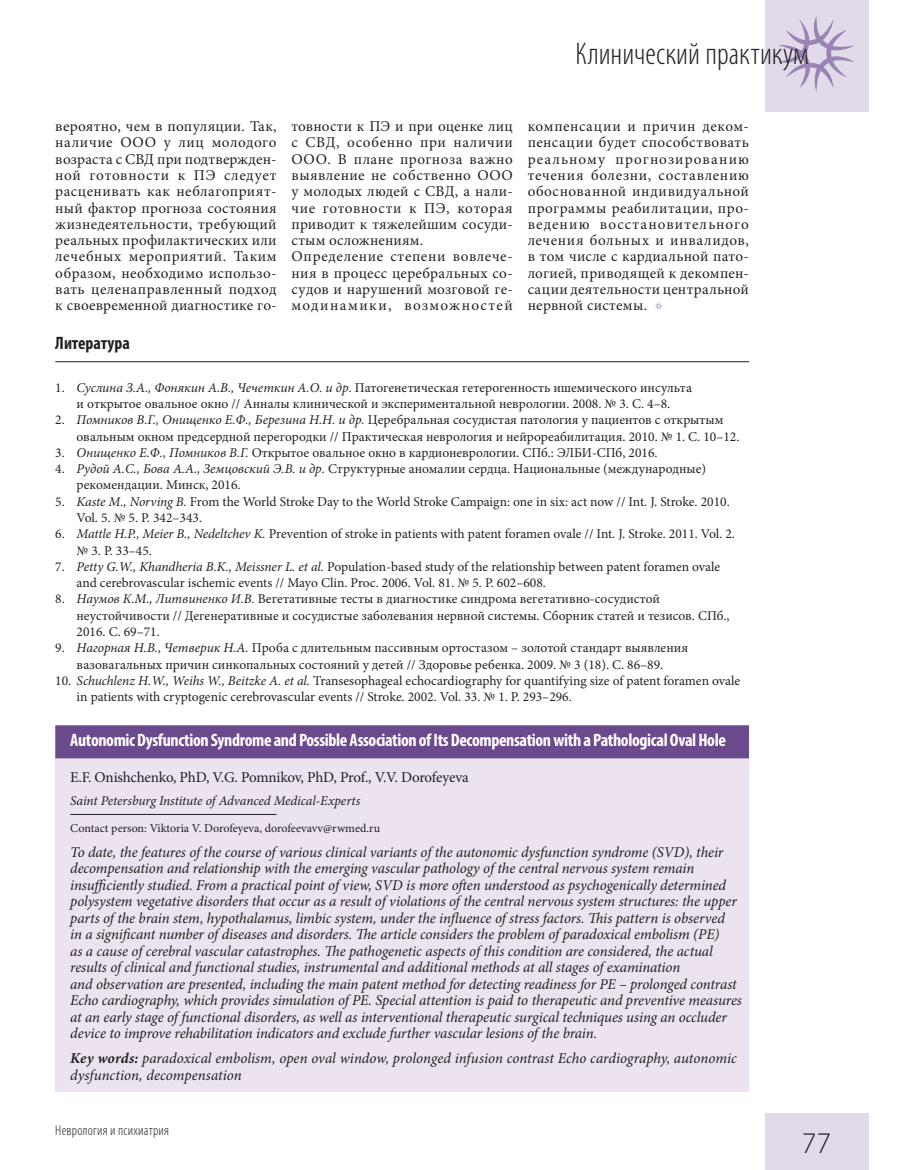
<style>
.page{position:relative;width:915px;height:1170px;background:#fff}
.page>*{position:absolute;margin:0;border:0;box-sizing:border-box;transform-origin:0 0}
.t1{font:300 condensed 31.5px "Myriad Pro";color:#231f20}
.t2{font:300 30px "Myriad Pro";color:#231f20}
.t3{font:700 condensed 18px "Myriad Pro";letter-spacing:-.02em;color:#fff}
.t4{font:700 condensed 18px "Myriad Pro";color:#231f20}
.t5{font:italic 15px/16.5px "Minion Pro";letter-spacing:-.005em;color:#231f20}
.t6{font:15px/16.2px "Minion Pro";letter-spacing:.025em;color:#231f20;text-align:justify}
.t7{font:15px "Minion Pro";letter-spacing:-.015em;color:#231f20}
.t8{font:300 condensed 14.25px "Myriad Pro";letter-spacing:.015em;color:#231f20}
.t9{font:13.5px/16.4px "Minion Pro";color:#231f20}
.t10{font:italic 13.5px "Minion Pro";letter-spacing:-.01em;color:#231f20}
.t11{font:12px "Minion Pro";color:#231f20}
.s1{font-style:italic}
.s2{font-weight:700}
</style>
<div class="page">
<div style="left:764px;top:1113px;width:103px;height:56px;background:#e0dae9"></div>
<div style="left:764px;top:0;width:103px;height:111px;background:#e0dae9"></div>
<svg style="left:779px;top:16px;width:75px;height:76px"></svg>
<hr style="left:55px;top:361px;width:693px;height:1px;background:#231f20">
<div style="left:55px;top:725px;width:693px;height:366px;background:#ede2ef"></div>
<div style="left:55px;top:725px;width:693px;height:33px;background:#6b498d"></div>
<hr style="left:70px;top:814px;width:206px;height:1px;background:#231f20">
<svg style="left:655px;top:302px;width:7px;height:8px"></svg>
<h1 class="t1" style="left:575px;top:35px;width:235px">Клинический практикум</h1>
<p class="t6" style="left:55px;top:118px;width:223px">вероятно, чем в популяции. Так, наличие ООО у лиц молодого возраста с СВД при подтвержден&shy;ной готовности к ПЭ следует расценивать как неблагоприят&shy;ный фактор прогноза состояния жизнедеятельности, требующий реальных профилактических или лечебных мероприятий. Таким образом, необходимо использо&shy;вать целенаправленный подход к своевременной диагностике го-</p>
<p class="t6" style="left:291px;top:118px;width:223px;text-align:left">товности к ПЭ и при оценке лиц с СВД, особенно при наличии<br>ООО. В плане прогноза важно выявление не собственно ООО у молодых людей с СВД, а нали&shy;чие готовности к ПЭ, которая приводит к тяжелейшим сосуди&shy;стым осложнениям.<br>Определение степени вовлече&shy;ния в процесс церебральных со&shy;судов и нарушений мозговой ге&shy;модинамики, возможностей</p>
<p class="t6" style="left:527px;top:118px;width:223px">компенсации и причин деком&shy;пенсации будет способствовать реальному прогнозированию течения болезни, составлению обоснованной индивидуальной программы реабилитации, про&shy;ведению восстановительного лечения больных и инвалидов, в том числе с кардиальной пато&shy;логией, приводящей к декомпен&shy;сации деятельности центральной нервной системы.</p>
<h3 class="t4" style="left:55px;top:331px;width:76px">Литература</h3>
<p class="t9" style="left:55px;top:379px;width:638px;text-align:center">1. <span class="s1">Суслина З.А., Фонякин А.В., Чечеткин А.О. и др.</span> Патогенетическая гетерогенность ишемического инсульта и открытое овальное окно // Анналы клинической и экспериментальной неврологии. 2008. № 3. С. 4–8.</p>
<p class="t9" style="left:77px;top:412px;width:664px;text-indent:-21px">2. <span class="s1">Помников В.Г., Онищенко Е.Ф., Березина Н.Н. и др.</span> Церебральная сосудистая патология у пациентов с открытым овальным окном предсердной перегородки // Практическая неврология и нейрореабилитация. 2010. № 1. С. 10–12.</p>
<p class="t9" style="left:55px;top:444px;width:603px">3. <span class="s1">Онищенко Е.Ф., Помников В.Г.</span> Открытое овальное окно в кардионеврологии. СПб.: ЭЛБИ-СПб, 2016.</p>
<p class="t9" style="left:77px;top:460px;width:630px;text-indent:-21px">4. <span class="s1">Рудой А.С., Бова А.А., Земцовский Э.В. и др.</span> Структурные аномалии сердца. Национальные (международные) рекомендации. Минск, 2016.</p>
<p class="t9" style="left:77px;top:493px;width:654px;text-indent:-21px">5. <span class="s1">Kaste M., Norving B.</span> From the World Stroke Day to the World Stroke Campaign: one in six: act now // Int. J. Stroke. 2010.<br>Vol. 5. № 5. P. 342–343.</p>
<p class="t9" style="left:77px;top:526px;width:659px;text-indent:-21px">6. <span class="s1">Mattle H.P., Meier B., Nedeltchev K.</span> Prevention of stroke in patients with patent foramen ovale // Int. J. Stroke. 2011. Vol. 2. № 3. Р. 33–45.</p>
<p class="t9" style="left:77px;top:558px;width:645px;text-indent:-21px">7. <span class="s1">Petty G.W., Khandheria B.K., Meissner L. et al.</span> Population-based study of the relationship between patent foramen ovale and cerebrovascular ischemic events // Mayo Clin. Proc. 2006. Vol. 81. № 5. P. 602–608.</p>
<p class="t9" style="left:77px;top:591px;width:654px;text-indent:-21px">8. <span class="s1">Наумов К.М., Литвиненко И.В.</span> Вегетативные тесты в диагностике синдрома вегетативно-сосудистой неустойчивости // Дегенеративные и сосудистые заболевания нервной системы. Сборник статей и тезисов. СПб.,<br>2016. С. 69–71.</p>
<p class="t9" style="left:55px;top:640px;width:634px;text-align:center">9. <span class="s1">Нагорная Н.В., Четверик Н.А.</span> Проба с длительным пассивным ортостазом – золотой стандарт выявления вазовагальных причин синкопальных состояний у детей // Здоровье ребенка. 2009. № 3 (18). С. 86–89.</p>
<p class="t9" style="left:77px;top:672px;width:665px;text-indent:-21px">10. <span class="s1">Schuchlenz H.W., Weihs W., Beitzke A. et al.</span> Transesophageal echocardiography for quantifying size of patent foramen ovale in patients with cryptogenic cerebrovascular events // Stroke. 2002. Vol. 33. № 1. P. 293–296.</p>
<h3 class="t3" style="left:70px;top:728px;width:657px">Autonomic Dysfunction Syndrome and Possible Association of Its Decompensation with a Pathological Oval Hole</h3>
<p class="t7" style="left:70px;top:767px;width:400px">E.F. Onishchenko, PhD, V.G. Pomnikov, PhD, Prof., V.V. Dorofeyeva</p>
<p class="t10" style="left:70px;top:791px;width:291px">Saint Petersburg Institute of Advanced Medical-Experts</p>
<p class="t11" style="left:70px;top:819px;width:311px">Contact person: Viktoria V. Dorofeyeva, dorofeevavv@rwmed.ru</p>
<p class="t5" style="left:70px;top:843px;width:673px">To date, the features of the course of various clinical variants of the autonomic dysfunction syndrome (SVD), their decompensation and relationship with the emerging vascular pathology of the сentral nervous system remain insufficiently studied. From a practical point of view, SVD is more often understood as psychogenically determined polysystem vegetative disorders that occur as a result of violations of the сentral nervous system structures: the upper parts of the brain stem, hypothalamus, limbic system, under the influence of stress factors. This pattern is observed<br>in a significant number of diseases and disorders. The article considers the problem of paradoxical embolism (PE)<br>as a cause of cerebral vascular catastrophes. The pathogenetic aspects of this condition are considered, the actual results of clinical and functional studies, instrumental and additional methods at all stages of examination<br>and observation are presented, including the main patent method for detecting readiness for PE – prolonged contrast Echo cardiography, which provides simulation of PE. Special attention is paid to therapeutic and preventive measures at an early stage of functional disorders, as well as interventional therapeutic surgical techniques using an occluder device to improve rehabilitation indicators and exclude further vascular lesions of the brain.</p>
<p class="t5" style="left:70px;top:1050px;width:668px"><span class="s2">Key words:</span> paradoxical embolism, open oval window, prolonged infusion contrast Echo cardiography, autonomic dysfunction, decompensation</p>
<p class="t8" style="left:55px;top:1121px;width:115px">Неврология и психиатрия</p>
<h2 class="t2" style="left:801px;top:1125px;width:31px">77</h2>
</div>
